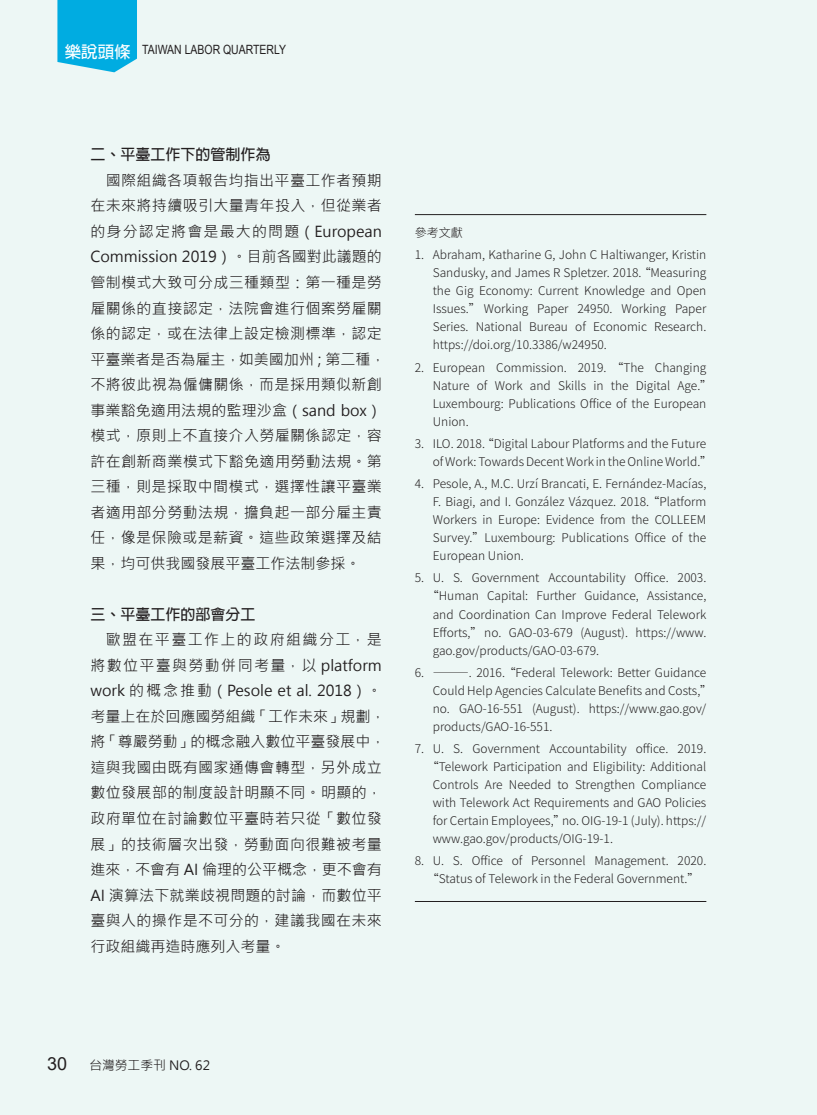
<style>
.page{position:relative;width:817px;height:1115px;background:#fff}
.page>*{position:absolute;margin:0;border:0;box-sizing:border-box;transform-origin:0 0}
.t1{font:15px/25.5px "Microsoft Jheng Hei";letter-spacing:.025em;color:#231f20}
.t2{font:700 15px "Adobe Fan Heiti Std";color:#231f20}
.t3{font:12.75px "Arial Narrow";color:#231f20}
.t4{font:12.75px "Microsoft Jheng Hei";color:#231f20}
.t5{font:300 12px/18px "Noto Sans CJ Ktc";color:#231f20}
.s1{font-family:"Adobe Fan Heiti Std";font-weight:700;font-size:16.5px;color:#fff}
.s2{font-family:"Arial";font-size:18px}
</style>
<div class="page">
<div style="left:0;top:0;width:816px;height:1114px;background:#edf7f5"></div>
<svg style="left:57px;top:0;width:80px;height:72px;background:#12b1e2"></svg>
<hr style="left:415px;top:900px;width:291px;height:1px;background:#231f20">
<hr style="left:415px;top:214px;width:291px;height:1px;background:#231f20">
<p class="t3" style="left:65px;top:40px;width:223px"><span class="s1">樂說頭條</span> TAIWAN LABOR QUARTERLY</p>
<p class="t2" style="left:90px;top:146px;width:181px">二、平臺工作下的管制作為</p>
<p class="t1" style="left:90px;top:168px;width:297px;text-indent:15px">國際組織各項報告均指出平臺工作者預期在未來將持續吸引大量青年投入，但從業者的身分認定將會是最大的問題（European<br>Commission 2019）。目前各國對此議題的管制模式大致可分成三種類型：第一種是勞雇關係的直接認定，法院會進行個案勞雇關係的認定，或在法律上設定檢測標準，認定平臺業者是否為雇主，如美國加州；第二種，不將彼此視為僱傭關係，而是採用類似新創事業豁免適用法規的監理沙盒（sand box）模式，原則上不直接介入勞雇關係認定，容許在創新商業模式下豁免適用勞動法規。第三種，則是採取中間模式，選擇性讓平臺業者適用部分勞動法規，擔負起一部分雇主責任，像是保險或是薪資。這些政策選擇及結果，均可供我國發展平臺工作法制參採。</p>
<p class="t2" style="left:90px;top:605px;width:166px">三、平臺工作的部會分工</p>
<p class="t1" style="left:90px;top:627px;width:297px;text-indent:15px">歐盟在平臺工作上的政府組織分工，是將數位平臺與勞動併同考量，以 platform work 的概念推動（Pesole et al. 2018）。考量上在於回應國勞組織「工作未來」規劃，將「尊嚴勞動」的概念融入數位平臺發展中，這與我國由既有國家通傳會轉型，另外成立數位發展部的制度設計明顯不同。明顯的，政府單位在討論數位平臺時若只從「數位發展」的技術層次出發，勞動面向很難被考量進來，不會有 AI 倫理的公平概念，更不會有<br>AI 演算法下就業歧視問題的討論，而數位平臺與人的操作是不可分的，建議我國在未來行政組織再造時應列入考量。</p>
<p class="t5" style="left:415px;top:224px;width:49px">參考文獻</p>
<p class="t5" style="left:432px;top:246px;width:275px;text-align:justify;text-indent:-18px">1. Abraham, Katharine G, John C Haltiwanger, Kristin Sandusky, and James R Spletzer. 2018. “Measuring the Gig Economy: Current Knowledge and Open Issues.” Working Paper 24950. Working Paper Series. National Bureau of Economic Research. https://doi.org/10.3386/w24950.</p>
<p class="t5" style="left:432px;top:358px;width:281px;text-indent:-18px">2. European Commission. 2019. “The Changing Nature of Work and Skills in the Digital Age.” Luxembourg: Publications Office of the European Union.</p>
<p class="t5" style="left:432px;top:434px;width:281px;text-indent:-18px">3. ILO. 2018. “Digital Labour Platforms and the Future of Work: Towards Decent Work in the Online World.”</p>
<p class="t5" style="left:432px;top:475px;width:275px;text-align:justify;text-indent:-18px">4. Pesole, A., M.C. Urzí Brancati, E. Fernández-Macías, F. Biagi, and I. González Vázquez. 2018. “Platform Workers in Europe: Evidence from the COLLEEM Survey.”Luxembourg: Publications Office of the European Union.</p>
<p class="t5" style="left:415px;top:569px;width:293px">5. U. S. Government Accountability Office. 2003.</p>
<p class="t5" style="left:427px;top:587px;width:281px">“Human Capital: Further Guidance, Assistance,</p>
<p class="t5" style="left:432px;top:605px;width:275px">and Coordination Can Improve Federal Telework</p>
<p class="t5" style="left:432px;top:623px;width:275px">Efforts,” no. GAO-03-679 (August). https://www.</p>
<p class="t5" style="left:432px;top:641px;width:168px">gao.gov/products/GAO-03-679.</p>
<p class="t5" style="left:432px;top:663px;width:281px;text-indent:-18px">6. ———. 2016. “Federal Telework: Better Guidance Could Help Agencies Calculate Benefits and Costs,” no. GAO-16-551 (August). https://www.gao.gov/ products/GAO-16-551.</p>
<p class="t5" style="left:415px;top:739px;width:293px">7. U. S. Government Accountability office. 2019.</p>
<p class="t5" style="left:427px;top:757px;width:281px">“Telework Participation and Eligibility: Additional</p>
<p class="t5" style="left:432px;top:775px;width:275px">Controls Are Needed to Strengthen Compliance</p>
<p class="t5" style="left:432px;top:793px;width:275px">with Telework Act Requirements and GAO Policies</p>
<p class="t5" style="left:432px;top:811px;width:275px">for Certain Employees,”no. OIG-19-1 (July). https://</p>
<p class="t5" style="left:432px;top:829px;width:182px">www.gao.gov/products/OIG-19-1.</p>
<p class="t5" style="left:415px;top:852px;width:293px;text-align:center">8. U. S. Office of Personnel Management. 2020. “Status of Telework in the Federal Government.”</p>
<p class="t4" style="left:47px;top:1056px;width:164px"><span class="s2">30</span> 台灣勞工季刊 NO. 62</p>
</div>
